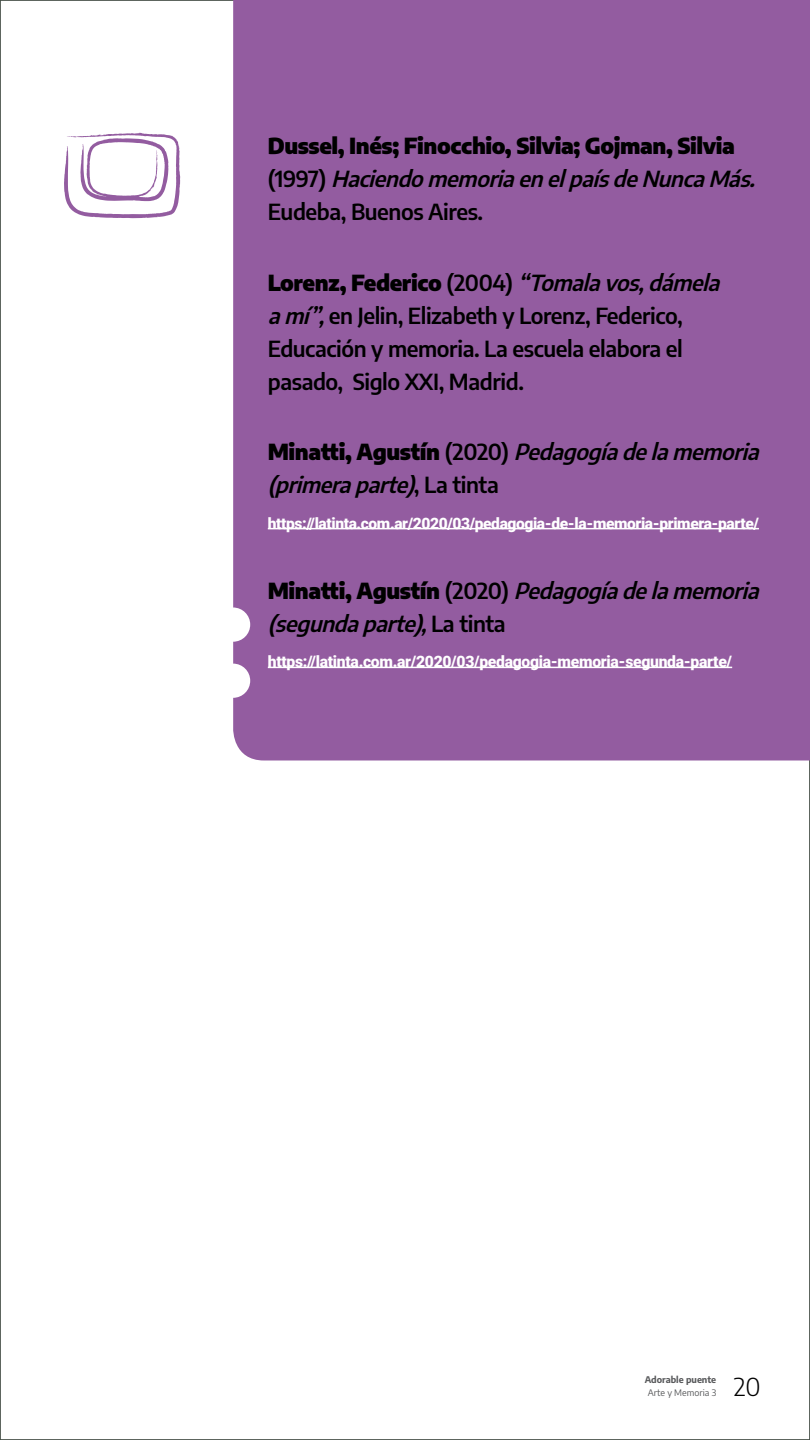
<style>
.page{position:relative;width:810px;height:1440px;background:#fff}
.page>*{position:absolute;margin:0;border:0;box-sizing:border-box;transform-origin:0 0}
.t1{font:300 24.75px "Encode Sans";color:#000}
.t2{font:600 21.75px/33px "Encode Sans";letter-spacing:-.02em;color:#000}
.t3{font:italic 600 21.75px/33px "Encode Sans";color:#000}
.t4{font:900 21.75px/33px "Encode Sans";letter-spacing:-.02em;color:#000}
.t5{font:900 15.75px "Roboto";letter-spacing:-.025em;color:#fff}
.t6{font:700 9px "Encode Sans";color:#58595b}
.t7{font:9px "Encode Sans";color:#58595b}
.s1{font-weight:600}
.s2{font-weight:600;font-style:italic}
.s3{font-weight:900}
.s4{font-style:italic}
.s5{font-weight:900;font-style:normal}
.s6{font-style:normal}
</style>
<div class="page">
<div style="left:0;top:0;width:810px;height:1440px;background:#fff;border:1px solid #475048"></div>
<div style="left:233px;top:0;width:577px;height:760px;background:#935ca0"></div>
<hr style="left:268px;top:528px;width:491px;height:1px;background:#fff">
<hr style="left:268px;top:667px;width:464px;height:1px;background:#fff">
<svg style="left:64px;top:133px;width:116px;height:85px"></svg>
<div style="left:216px;top:607px;width:34px;height:35px;background:#fff;border-radius:50%"></div>
<div style="left:216px;top:664px;width:34px;height:34px;background:#fff;border-radius:50%"></div>
<p class="t4" style="left:268px;top:128px;width:496px">Dussel, Inés; Finocchio, Silvia; Gojman, Silvia<br><span class="s1">( 1 9 9 7 )</span> <span class="s2">HaciendomemoriaenelpaísdeNuncaMás.<br></span><span class="s1">Eudeba, Buenos Aires.</span></p>
<p class="t2" style="left:268px;top:265px;width:460px"><span class="s3">Lorenz, Federico</span> (2004) <span class="s4">“Tomalavos,dámela amí”,</span>en Jelin, Elizabeth y Lorenz, Federico, Educación y memoria. La escuela elabora el pasado, Siglo XXI, Madrid.</p>
<p class="t3" style="left:268px;top:435px;width:499px"><span class="s5">Minatti, Agustín</span> <span class="s6">(2020)</span> Pedagogíadelamemoria (primeraparte)<span class="s6">, L a t i n t a</span></p>
<p class="t5" style="left:268px;top:512px;width:493px">https://latinta.com.ar/2020/03/pedagogia-de-la-memoria-primera-parte/</p>
<p class="t3" style="left:268px;top:573px;width:499px"><span class="s5">Minatti, Agustín</span> <span class="s6">(2020)</span> Pedagogíadelamemoria (segundaparte),<span class="s6">L a t i n t a</span></p>
<p class="t5" style="left:268px;top:651px;width:466px">https://latinta.com.ar/2020/03/pedagogia-memoria-segunda-parte/</p>
<p class="t6" style="left:645px;top:1373px;width:73px">Adorable puente</p>
<p class="t7" style="left:648px;top:1386px;width:70px">Arte y Memoria 3</p>
<p class="t1" style="left:734px;top:1370px;width:28px">20</p>
</div>
